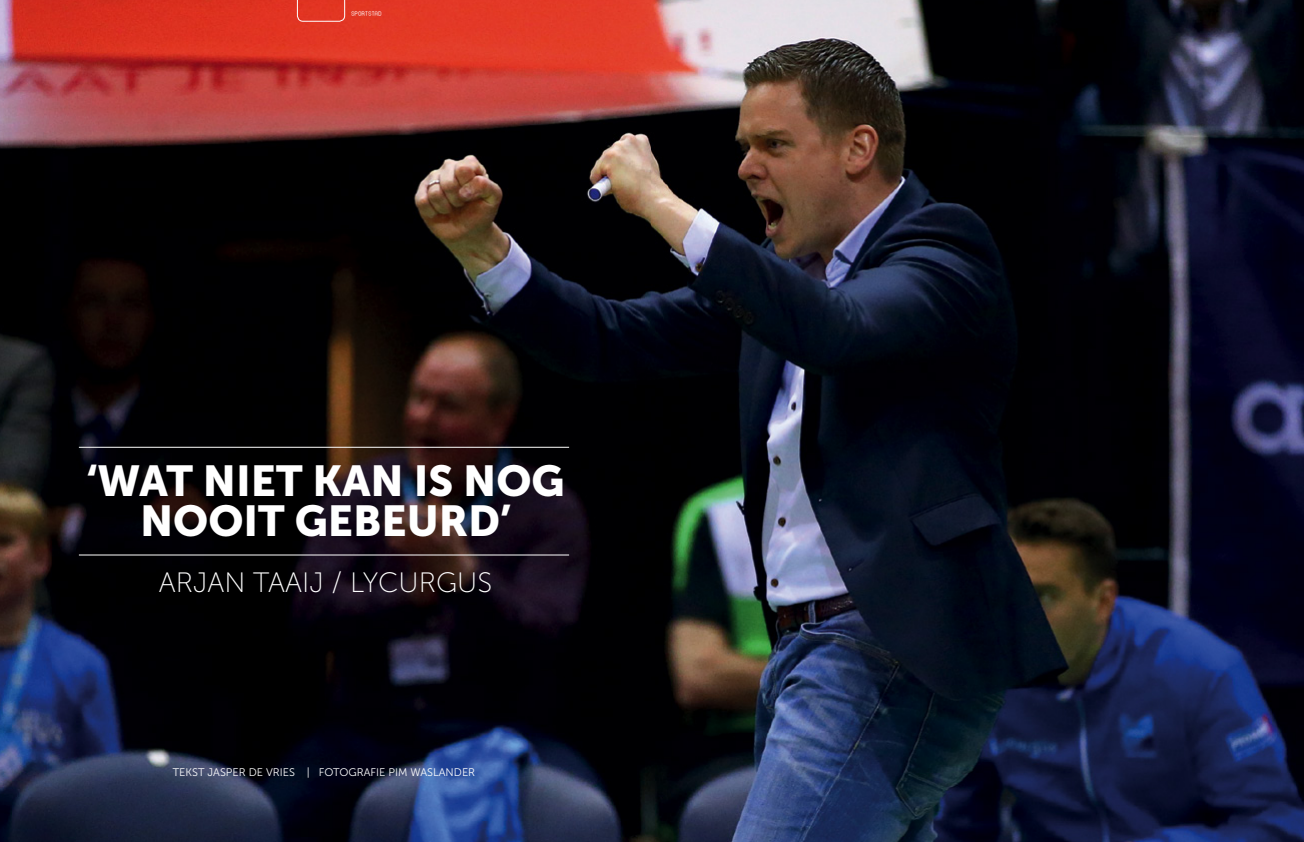
<style>
.page{position:relative;width:1304px;height:842px;background:#fff}
.page>*{position:absolute;margin:0;border:0;box-sizing:border-box;transform-origin:0 0}
.t1{font:43px/40px "Museo Sans 900";color:#fff;text-align:center}
.t2{font:28px "Museo Sans 100";color:#fff}
.t3{font:11px "Museo Sans 300";color:#fff}
.t4{font:7px "DINASTI";color:#fff}
</style>
<div class="page">
<img style="left:0;top:0;width:652px;height:842px">
<hr style="left:79px;top:554px;width:490px;height:1px;background:#fff">
<hr style="left:79px;top:447px;width:490px;height:1px;background:#fff">
<svg style="left:297px;top:0;width:48px;height:22px"></svg>
<img style="left:652px;top:0;width:652px;height:842px">
<p class="t4" style="left:351px;top:9px;width:32px">SPORTSTAD</p>
<h1 class="t1" style="left:86px;top:460px;width:480px">‘WAT NIET KAN IS NOG<br>NOOIT GEBEURD’</h1>
<h2 class="t2" style="left:159px;top:567px;width:335px">ARJAN TAAIJ / LYCURGUS</h2>
<p class="t3" style="left:173px;top:766px;width:304px">TEKST JASPER DE VRIES | FOTOGRAFIE PIM WASLANDER</p>
</div>
